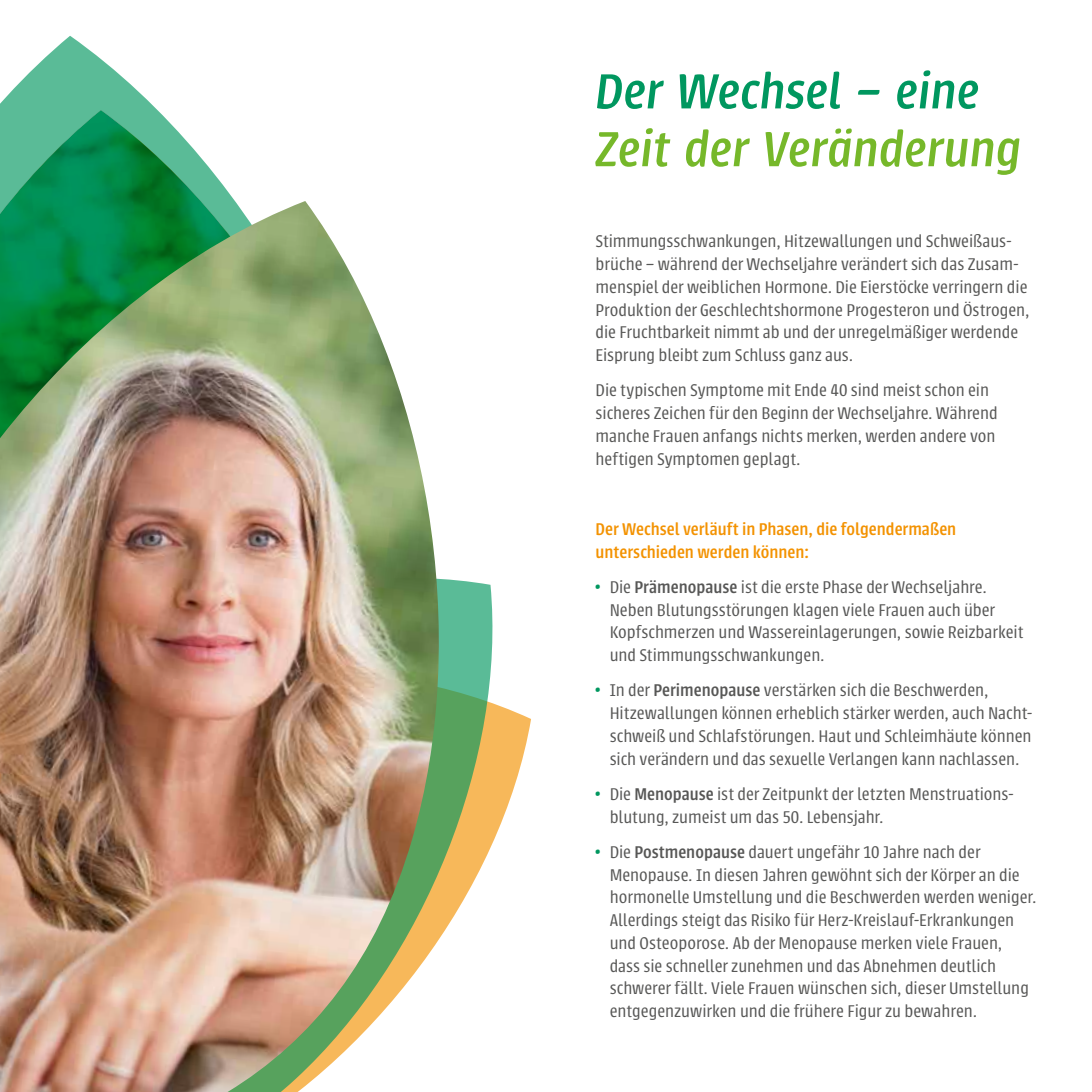
<style>
.page{position:relative;width:1092px;height:1092px;background:#fff}
.page>*{position:absolute;margin:0;border:0;box-sizing:border-box;transform-origin:0 0}
.t1{font:italic 500 54.25px "Urbana";letter-spacing:.01em;color:#76b82a}
.t2{font:italic 500 54.25px "Urbana";letter-spacing:.005em;color:#00975f}
.t3{font:300 18.72px/22.8px "Urbana";color:#575756}
.t4{font:500 18.72px/22.8px "Urbana";color:#f39200}
.s1{color:#00975f}
.s2{font-weight:500}
</style>
<div class="page">
<svg style="left:0;top:36px;width:158px;height:74px;fill:#5abb97"></svg>
<svg style="left:0;top:110px;width:235px;height:91px;background:#4bae83"></svg>
<svg style="left:506px;top:708px;width:25px;height:102px;fill:#f7b85a"></svg>
<svg style="left:471px;top:582px;width:35px;height:305px"></svg>
<img style="left:0;top:201px;width:471px;height:890px">
<h1 class="t2" style="left:595px;top:62px;width:385px">Der Wechsel – eine</h1>
<h1 class="t1" style="left:595px;top:120px;width:426px">Zeit der Veränderung</h1>
<p class="t3" style="left:595px;top:230px;width:435px">Stimmungsschwankungen, Hitzewallungen und Schweißaus&shy;brüche – während der Wechseljahre verändert sich das Zusam&shy;menspiel der weiblichen Hormone. Die Eierstöcke verringern die Produktion der Geschlechtshormone Progesteron und Östrogen, die Fruchtbarkeit nimmt ab und der unregelmäßiger werdende Eisprung bleibt zum Schluss ganz aus.</p>
<p class="t3" style="left:595px;top:379px;width:403px">Die typischen Symptome mit Ende 40 sind meist schon ein sicheres Zeichen für den Beginn der Wechseljahre. Während manche Frauen anfangs nichts merken, werden andere von heftigen Symptomen geplagt.</p>
<p class="t4" style="left:595px;top:518px;width:362px">Der Wechsel verläuft in Phasen, die folgendermaßen unterschieden werden können:</p>
<p class="t3" style="left:609px;top:575px;width:415px;text-indent:-14px"><span class="s1">•</span> Die <span class="s2">Prämenopause</span> ist die erste Phase der Wechseljahre.<br>Neben Blutungsstörungen klagen viele Frauen auch über Kopfschmerzen und Wassereinlagerungen, sowie Reizbarkeit und Stimmungsschwankungen.</p>
<p class="t3" style="left:609px;top:679px;width:424px;text-indent:-14px"><span class="s1">•</span> In der <span class="s2">Perimenopause</span> verstärken sich die Beschwerden, Hitzewallungen können erheblich stärker werden, auch Nacht&shy;schweiß und Schlafstörungen. Haut und Schleimhäute können sich verändern und das sexuelle Verlangen kann nachlassen.</p>
<p class="t3" style="left:609px;top:782px;width:406px;text-indent:-14px"><span class="s1">•</span> Die <span class="s2">Menopause</span> ist der Zeitpunkt der letzten Menstruations&shy;blutung, zumeist um das 50. Lebensjahr.</p>
<p class="t3" style="left:609px;top:840px;width:428px;text-indent:-14px"><span class="s1">•</span> Die <span class="s2">Postmenopause</span> dauert ungefähr 10 Jahre nach der Menopause. In diesen Jahren gewöhnt sich der Körper an die hormonelle Umstellung und die Beschwerden werden weniger.<br>Allerdings steigt das Risiko für Herz-Kreislauf-Erkrankungen und Osteoporose. Ab der Menopause merken viele Frauen, dass sie schneller zunehmen und das Abnehmen deutlich schwerer fällt. Viele Frauen wünschen sich, dieser Umstellung entgegenzuwirken und die frühere Figur zu bewahren.</p>
</div>
